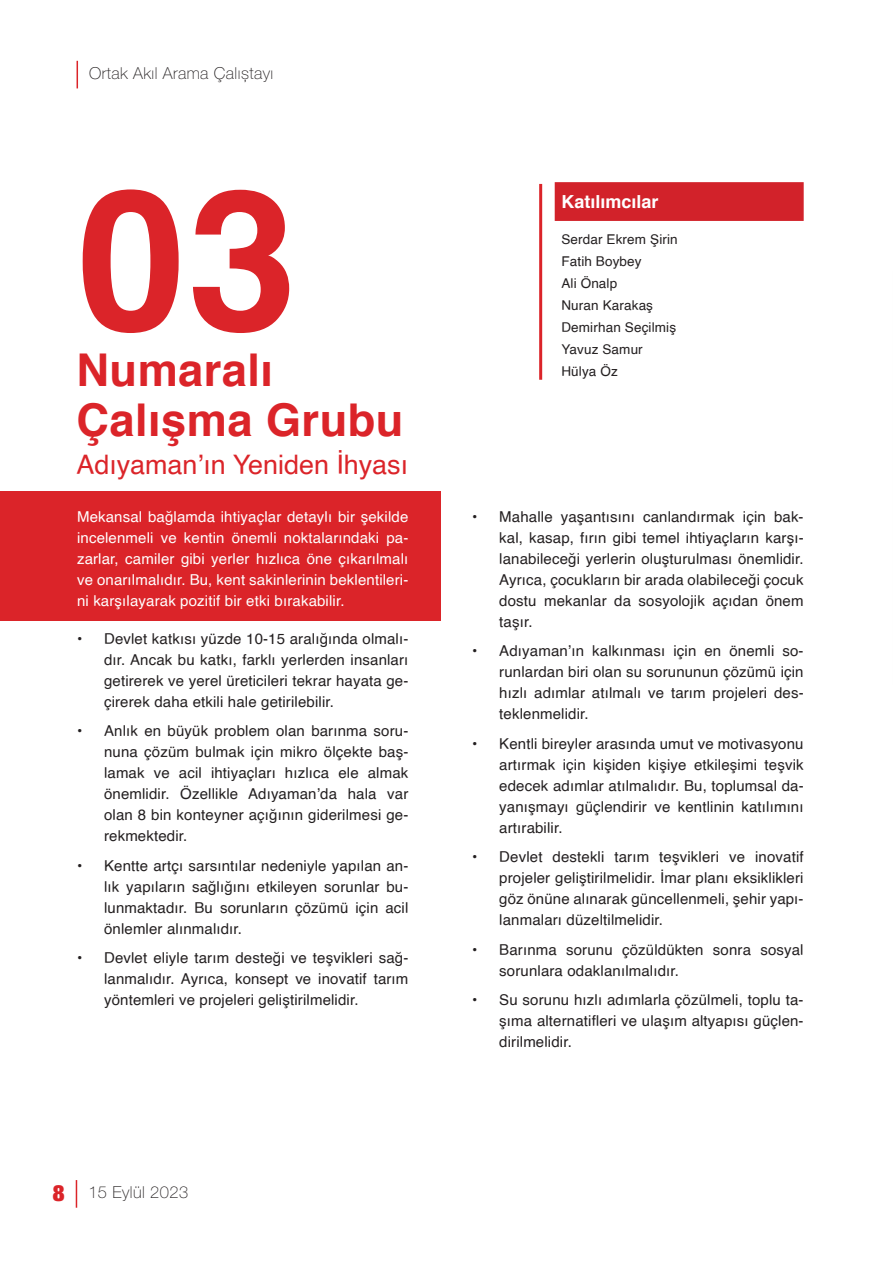
<style>
.page{position:relative;width:893px;height:1263px;background:#fff}
.page>*{position:absolute;margin:0;border:0;box-sizing:border-box;transform-origin:0 0}
.t1{font:700 196.5px "Helvetica";color:#db2429}
.t2{font:700 45.15px/49.3px "Helvetica";letter-spacing:.01em;color:#db2429}
.t3{font:26.85px "Helvetica";color:#db2429}
.t4{font:700 18px "Helvetica";color:#fff}
.t5{font:100 16.5px "Helvetica Neue LT Pro";letter-spacing:.025em;color:#231f20}
.t6{font:15px/21px "Helvetica";letter-spacing:.01em;color:#231f20;text-align:justify}
.t7{font:15px/21px "Helvetica";letter-spacing:.01em;color:#fff;text-align:justify}
.t8{font:13.5px/22px "Helvetica";letter-spacing:.01em;color:#231f20}
.s1{font-weight:900;font-stretch:condensed;font-size:22.5px;color:#db2429}
</style>
<div class="page">
<div style="left:555px;top:182px;width:249px;height:39px;background:#d2222a;border:2px solid #d2222a"></div>
<svg style="left:76px;top:1180px;width:1px;height:28px"></svg>
<svg style="left:77px;top:61px;width:1px;height:27px"></svg>
<hr style="left:539px;top:184px;width:3px;height:196px;background:#db2429">
<div style="left:0;top:491px;width:440px;height:130px;background:#db2429"></div>
<p class="t5" style="left:89px;top:64px;width:185px">Ortak Akıl Arama Çalıştayı</p>
<h1 class="t1" style="left:77px;top:102px;width:222px">03</h1>
<h2 class="t2" style="left:77px;top:346px;width:328px">Numaralı<br>Çalışma Grubu</h2>
<h3 class="t3" style="left:77px;top:444px;width:333px">Adıyaman’ın Yeniden İhyası</h3>
<p class="t7" style="left:77px;top:506px;width:333px">Mekansal bağlamda ihtiyaçlar detaylı bir şekilde incelenmeli ve kentin önemli noktalarındaki pa&shy;zarlar, camiler gibi yerler hızlıca öne çıkarılmalı ve onarılmalıdır. Bu, kent sakinlerinin beklentileri&shy;ni karşılayarak pozitif bir etki bırakabilir.</p>
<p class="t6" style="left:104px;top:628px;width:306px;text-indent:-27px">• Devlet katkısı yüzde 10-15 aralığında olmalı&shy;dır. Ancak bu katkı, farklı yerlerden insanları getirerek ve yerel üreticileri tekrar hayata ge&shy;çirerek daha etkili hale getirilebilir.</p>
<p class="t6" style="left:104px;top:721px;width:306px;text-indent:-27px">• Anlık en büyük problem olan barınma soru&shy;nuna çözüm bulmak için mikro ölçekte baş&shy;lamak ve acil ihtiyaçları hızlıca ele almak önemlidir. Özellikle Adıyaman’da hala var olan 8 bin konteyner açığının giderilmesi ge&shy;rekmektedir.</p>
<p class="t6" style="left:104px;top:855px;width:306px;text-indent:-27px">• Kentte artçı sarsıntılar nedeniyle yapılan an&shy;lık yapıların sağlığını etkileyen sorunlar bu&shy;lunmaktadır. Bu sorunların çözümü için acil önlemler alınmalıdır.</p>
<p class="t6" style="left:104px;top:948px;width:306px;text-indent:-27px">• Devlet eliyle tarım desteği ve teşvikleri sağ&shy;lanmalıdır. Ayrıca, konsept ve inovatif tarım yöntemleri ve projeleri geliştirilmelidir.</p>
<p class="t5" style="left:53px;top:1183px;width:137px"><span class="s1">8</span> 15 Eylül 2023</p>
<p class="t4" style="left:561px;top:187px;width:99px">Katılımcılar</p>
<p class="t8" style="left:561px;top:229px;width:118px">Serdar Ekrem Şirin<br>Fatih Boybey<br>Ali Önalp<br>Nuran Karakaş<br>Demirhan Seçilmiş<br>Yavuz Samur</p>
<p class="t8" style="left:561px;top:361px;width:58px">Hülya Öz</p>
<p class="t6" style="left:499px;top:506px;width:306px;text-indent:-27px">• Mahalle yaşantısını canlandırmak için bak&shy;kal, kasap, fırın gibi temel ihtiyaçların karşı&shy;lanabileceği yerlerin oluşturulması önemlidir.<br>Ayrıca, çocukların bir arada olabileceği çocuk dostu mekanlar da sosyolojik açıdan önem taşır.</p>
<p class="t6" style="left:499px;top:641px;width:306px;text-indent:-27px">• Adıyaman’ın kalkınması için en önemli so&shy;runlardan biri olan su sorununun çözümü için hızlı adımlar atılmalı ve tarım projeleri des&shy;teklenmelidir.</p>
<p class="t6" style="left:499px;top:733px;width:306px;text-indent:-27px">• Kentli bireyler arasında umut ve motivasyonu artırmak için kişiden kişiye etkileşimi teşvik edecek adımlar atılmalıdır. Bu, toplumsal da&shy;yanışmayı güçlendirir ve kentlinin katılımını artırabilir.</p>
<p class="t6" style="left:499px;top:847px;width:306px;text-indent:-27px">• Devlet destekli tarım teşvikleri ve inovatif projeler geliştirilmelidir. İmar planı eksiklikleri göz önüne alınarak güncellenmeli, şehir yapı&shy;lanmaları düzeltilmelidir.</p>
<p class="t6" style="left:499px;top:939px;width:306px;text-indent:-27px">• Barınma sorunu çözüldükten sonra sosyal sorunlara odaklanılmalıdır.</p>
<p class="t6" style="left:499px;top:990px;width:306px;text-indent:-27px">• Su sorunu hızlı adımlarla çözülmeli, toplu ta&shy;şıma alternatifleri ve ulaşım altyapısı güçlen&shy;dirilmelidir.</p>
</div>
